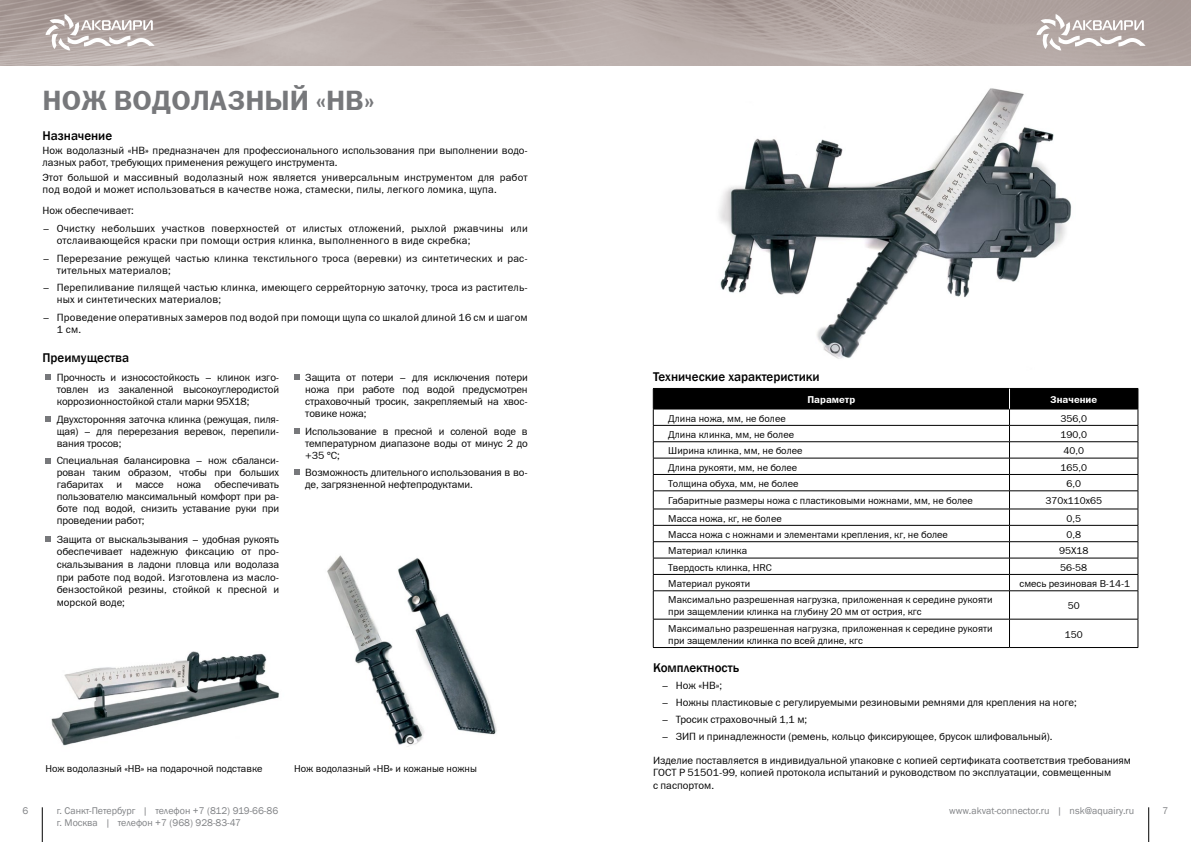
<style>
.page{position:relative;width:1191px;height:842px;background:#fff}
.page>*{position:absolute;margin:0;border:0;box-sizing:border-box;transform-origin:0 0}
.t1{font:28px "Franklin Gothic Demi C";color:#77787b}
.t2{font:500 13px "Franklin Gothic";color:#000}
.Paragraph_Style_1{font:10.5px/12px "Franklin Gothic Book C";color:#000;text-align:justify}
.Paragraph_Style_1-2{font:10.5px/12px "Franklin Gothic Book C";letter-spacing:.02em;color:#000}
.t3{font:10px/12px "Franklin Gothic Book C";color:#000}
.t4{font:10px/12px "Franklin Gothic";color:#808285}
.t5{font:10px "Franklin Gothic Demi C";color:#fff}
</style>
<div class="page">
<img style="left:0;top:0;width:1191px;height:65px">
<hr style="left:42px;top:807px;width:1px;height:35px;background:#000">
<svg style="left:45px;top:14px;width:110px;height:36px"></svg>
<hr style="left:1148px;top:807px;width:1px;height:35px;background:#000">
<svg style="left:1036px;top:14px;width:109px;height:36px"></svg>
<img style="left:719px;top:88px;width:353px;height:271px">
<img style="left:51px;top:651px;width:228px;height:95px">
<img style="left:327px;top:555px;width:170px;height:192px">
<hr style="left:653px;top:647px;width:356px;height:1px;background:#000">
<hr style="left:1009px;top:647px;width:129px;height:1px;background:#000">
<svg style="left:653px;top:388px;width:485px;height:259px"></svg>
<svg style="left:45px;top:374px;width:6px;height:6px"></svg>
<svg style="left:45px;top:416px;width:6px;height:6px"></svg>
<svg style="left:45px;top:458px;width:6px;height:6px"></svg>
<svg style="left:45px;top:536px;width:6px;height:6px"></svg>
<svg style="left:294px;top:374px;width:5px;height:6px"></svg>
<svg style="left:294px;top:469px;width:5px;height:6px"></svg>
<svg style="left:294px;top:428px;width:5px;height:6px"></svg>
<p class="t1" style="left:43px;top:85px;width:333px">НОЖ ВОДОЛАЗНЫЙ «НВ»</p>
<p class="t2" style="left:43px;top:127px;width:71px">Назначение</p>
<p class="Paragraph_Style_1" style="left:43px;top:145px;width:487px">Нож водолазный «НВ» предназначен для профессионального использования при выполнении водо&shy;лазных работ, требующих применения режущего инструмента.</p>
<p class="Paragraph_Style_1-2" style="left:43px;top:171px;width:487px">Этот большой и массивный водолазный нож является универсальным инструментом для работ под водой и может использоваться в качестве ножа, стамески, пилы, легкого ломика, щупа.</p>
<p class="Paragraph_Style_1" style="left:43px;top:205px;width:93px">Нож обеспечивает:</p>
<p class="Paragraph_Style_1-2" style="left:57px;top:222px;width:472px;text-indent:-14px">– Очистку небольших участков поверхностей от илистых отложений, рыхлой ржавчины или отслаивающейся краски при помощи острия клинка, выполненного в виде скребка;</p>
<p class="Paragraph_Style_1-2" style="left:57px;top:252px;width:472px;text-indent:-14px">– Перерезание режущей частью клинка текстильного троса (веревки) из синтетических и рас&shy;тительных материалов;</p>
<p class="Paragraph_Style_1-2" style="left:57px;top:282px;width:472px;text-indent:-14px">– Перепиливание пилящей частью клинка, имеющего серрейторную заточку, троса из раститель&shy;ных и синтетических материалов;</p>
<p class="Paragraph_Style_1-2" style="left:57px;top:311px;width:472px;text-indent:-14px">– Проведение оперативных замеров под водой при помощи щупа со шкалой длиной 16 см и шагом<br>1 см.</p>
<p class="t2" style="left:43px;top:350px;width:88px">Преимущества</p>
<p class="Paragraph_Style_1" style="left:57px;top:371px;width:224px">Прочность и износостойкость – клинок изго&shy;товлен из закаленной высокоуглеродистой коррозионностойкой стали марки 95Х18;</p>
<p class="Paragraph_Style_1" style="left:57px;top:413px;width:224px">Двухсторонняя заточка клинка (режущая, пиля&shy;щая) – для перерезания веревок, перепили&shy;вания тросов;</p>
<p class="Paragraph_Style_1" style="left:57px;top:455px;width:224px">Специальная балансировка – нож сбаланси&shy;рован таким образом, чтобы при больших габаритах</p>
<p class="Paragraph_Style_1" style="left:57px;top:479px;width:224px;text-indent:158px">обеспечивать пользователю максимальный комфорт при ра&shy;боте под водой, снизить уставание руки при проведении работ;</p>
<p class="Paragraph_Style_1" style="left:57px;top:533px;width:224px;line-height:12.6px">Защита от выскальзывания – удобная рукоять обеспечивает надежную фиксацию от про&shy;скальзывания в ладони пловца или водолаза при работе под водой. Изготовлена из масло&shy;бензостойкой резины, стойкой к пресной и морской воде;</p>
<p class="Paragraph_Style_1" style="left:117px;top:479px;width:7px">и</p>
<p class="Paragraph_Style_1" style="left:136px;top:479px;width:30px">массе</p>
<p class="Paragraph_Style_1" style="left:177px;top:479px;width:26px">ножа</p>
<p class="Paragraph_Style_1" style="left:305px;top:371px;width:224px">Защита от потери – для исключения потери ножа при работе под водой предусмотрен страховочный тросик, закрепляемый на хвос&shy;товике ножа;</p>
<p class="Paragraph_Style_1" style="left:305px;top:425px;width:224px">Использование в пресной и соленой воде в температурном диапазоне воды от минус 2 до +35 °С;</p>
<p class="Paragraph_Style_1" style="left:305px;top:467px;width:224px">Возможность длительного использования в во&shy;де, загрязненной нефтепродуктами.</p>
<p class="t3" style="left:45px;top:763px;width:219px">Нож водолазный «НВ» на подарочной подставке</p>
<p class="t3" style="left:294px;top:763px;width:184px">Нож водолазный «НВ» и кожаные ножны</p>
<p class="t2" style="left:653px;top:369px;width:168px">Технические характеристики</p>
<p class="t5" style="left:807px;top:394px;width:49px">Параметр</p>
<p class="t5" style="left:1050px;top:394px;width:48px">Значение</p>
<p class="t3" style="left:668px;top:412px;width:119px">Длина ножа, мм, не более</p>
<p class="t3" style="left:1060px;top:412px;width:28px">356,0</p>
<p class="t3" style="left:668px;top:428px;width:127px">Длина клинка, мм, не более</p>
<p class="t3" style="left:1060px;top:428px;width:28px">190,0</p>
<p class="t3" style="left:668px;top:445px;width:136px">Ширина клинка, мм, не более</p>
<p class="t3" style="left:1063px;top:445px;width:22px">40,0</p>
<p class="t3" style="left:668px;top:461px;width:130px">Длина рукояти, мм, не более</p>
<p class="t3" style="left:1060px;top:461px;width:28px">165,0</p>
<p class="t3" style="left:668px;top:478px;width:132px">Толщина обуха, мм, не более</p>
<p class="t3" style="left:1066px;top:478px;width:16px">6,0</p>
<p class="t3" style="left:668px;top:495px;width:306px">Габаритные размеры ножа с пластиковыми ножнами, мм, не более</p>
<p class="t3" style="left:1045px;top:495px;width:58px">370х110х65</p>
<p class="t3" style="left:668px;top:512px;width:115px">Масса ножа, кг, не более</p>
<p class="t3" style="left:1066px;top:512px;width:16px">0,5</p>
<p class="t3" style="left:668px;top:528px;width:281px">Масса ножа с ножнами и элементами крепления, кг, не более</p>
<p class="t3" style="left:1066px;top:528px;width:16px">0,8</p>
<p class="t3" style="left:668px;top:545px;width:80px">Материал клинка</p>
<p class="t3" style="left:1059px;top:545px;width:31px">95Х18</p>
<p class="t3" style="left:668px;top:561px;width:105px">Твердость клинка, HRC</p>
<p class="t3" style="left:1060px;top:561px;width:29px">56-58</p>
<p class="t3" style="left:668px;top:578px;width:83px">Материал рукояти</p>
<p class="t3" style="left:1019px;top:578px;width:112px">смесь резиновая В-14-1</p>
<p class="t3" style="left:668px;top:594px;width:326px">Максимально разрешенная нагрузка, приложенная к середине рукояти при защемлении клинка на глубину 20 мм от острия, кгс</p>
<p class="t3" style="left:1067px;top:600px;width:13px">50</p>
<p class="t3" style="left:668px;top:622px;width:326px">Максимально разрешенная нагрузка, приложенная к середине рукояти при защемлении клинка по всей длине, кгс</p>
<p class="t3" style="left:1064px;top:628px;width:19px">150</p>
<p class="t2" style="left:653px;top:660px;width:88px">Комплектность</p>
<p class="Paragraph_Style_1" style="left:661px;top:680px;width:62px">– Нож «НВ»;</p>
<p class="Paragraph_Style_1" style="left:661px;top:696px;width:417px">– Ножны пластиковые с регулируемыми резиновыми ремнями для крепления на ноге;</p>
<p class="Paragraph_Style_1" style="left:661px;top:713px;width:147px">– Тросик страховочный 1,1 м;</p>
<p class="Paragraph_Style_1" style="left:661px;top:730px;width:392px">– ЗИП и принадлежности (ремень, кольцо фиксирующее, брусок шлифовальный).</p>
<p class="Paragraph_Style_1" style="left:653px;top:754px;width:479px;line-height:12.6px;text-align:left">Изделие поставляется в индивидуальной упаковке с копией сертификата соответствия требованиям<br>ГОСТ Р 51501-99, копией протокола испытаний и руководством по эксплуатации, совмещенным<br>с паспортом.</p>
<p class="t4" style="left:57px;top:805px;width:223px">г. Санкт-Петербург | телефон +7 (812) 919-66-86 г. Москва | телефон +7 (968) 928-83-47</p>
<p class="t4" style="left:22px;top:805px;width:7px">6</p>
<p class="t4" style="left:949px;top:805px;width:186px">www.akvat-connector.ru | nsk@aquairy.ru</p>
<p class="t4" style="left:1162px;top:805px;width:7px">7</p>
</div>
